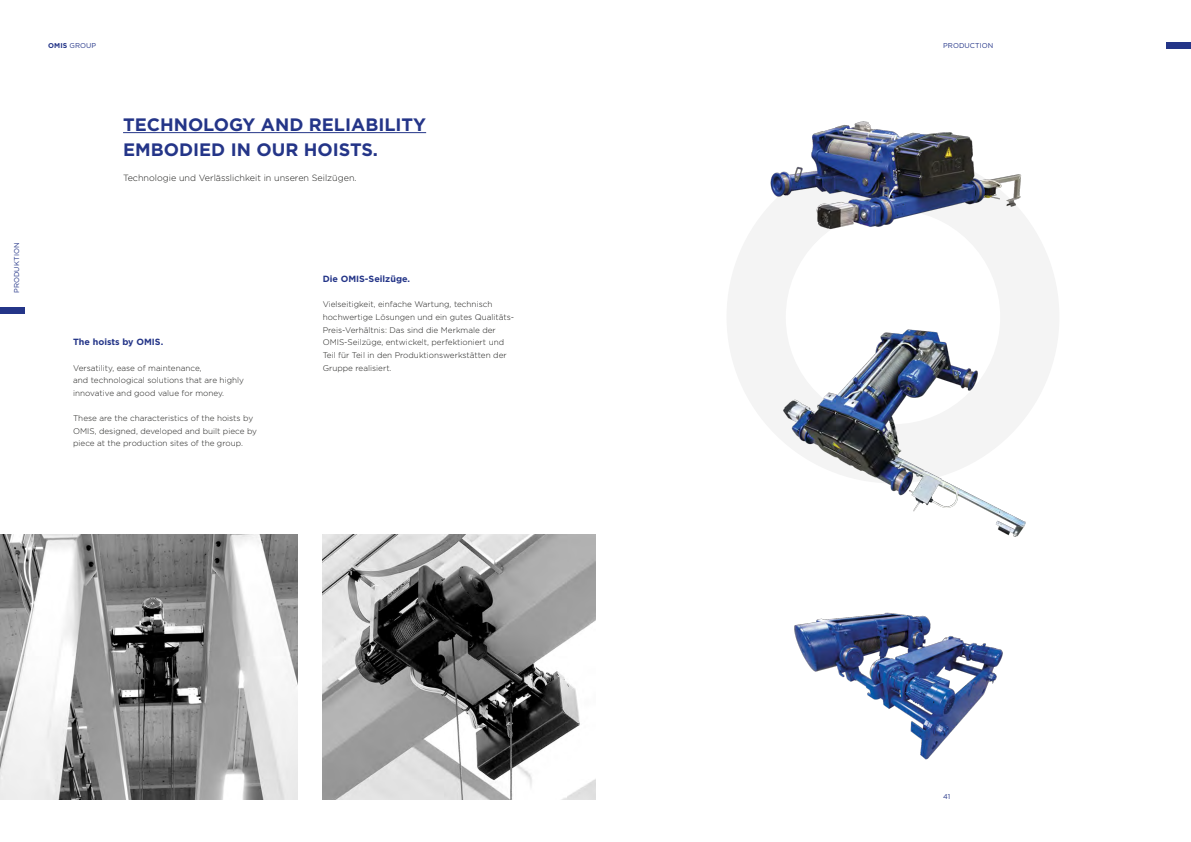
<style>
.page{position:relative;width:1191px;height:842px;background:#fff}
.page>*{position:absolute;margin:0;border:0;box-sizing:border-box;transform-origin:0 0}
.t1{font:700 18px/25.2px "Gotham";color:#243588}
.t2{font:300 9px "Gotham";color:#1d1d1b}
.t3{font:700 9px "Gotham";color:#243588}
.t4{font:300 8.2px/12.6px "Gotham";color:#1d1d1b}
.t5{font:7px "Gotham";letter-spacing:.01em;color:#243588}
.s1{font-weight:700}
</style>
<div class="page">
<svg style="left:727px;top:216px;width:332px;height:92px"></svg>
<img style="left:794px;top:612px;width:209px;height:148px">
<img style="left:745px;top:121px;width:279px;height:141px">
<img style="left:727px;top:308px;width:332px;height:229px">
<img style="left:0;top:534px;width:298px;height:265px">
<img style="left:323px;top:534px;width:272px;height:265px">
<hr style="left:123px;top:132px;width:303px;height:1px;background:#243588">
<div style="left:0;top:307px;width:25px;height:7px;background:#243588"></div>
<div style="left:1166px;top:43px;width:25px;height:6px;background:#243588"></div>
<p class="t5" style="left:12px;top:293px;width:51px;rotate:-90deg">PRODUKTION</p>
<p class="t5" style="left:48px;top:41px;width:50px"><span class="s1">OMIS</span> GROUP</p>
<p class="t5" style="left:943px;top:41px;width:11px">PRODUCTION</p>
<h1 class="t1" style="left:123px;top:112px;width:304px">TECH NOLOGY AND RELIABI LITY<br>EMBO</h1>
<h1 class="t1" style="left:179px;top:137px;width:200px">DI ED I N OUR HOISTS.</h1>
<p class="t2" style="left:123px;top:172px;width:235px">Technologie und Verlässlichkeit in unseren Seilzügen.</p>
<p class="t3" style="left:73px;top:336px;width:92px">THE HOISTS BY OMIS.</p>
<p class="t4" style="left:73px;top:361px;width:172px">Versatility, ease of maintenance,<br>and technological solutions that are highly innovative and good value for money.</p>
<p class="t4" style="left:73px;top:412px;width:185px">These are the characteristics of the hoists by<br>OMIS, designed, developed and built piece by piece at the production sites of the group.</p>
<p class="t3" style="left:323px;top:273px;width:89px">DIE OMIS-SEILZÜGE.</p>
<p class="t4" style="left:323px;top:298px;width:193px">Vielseitigkeit, einfache Wartung, technisch hochwertige Lösungen und ein gutes Qualitäts-Preis-Verhältnis: Das sind die Merkmale der OMIS-Seilzüge, entwickelt, perfektioniert und Teil für Teil in den Produktionswerkstätten der Gruppe realisiert.</p>
<p class="t5" style="left:943px;top:792px;width:9px">41</p>
</div>
